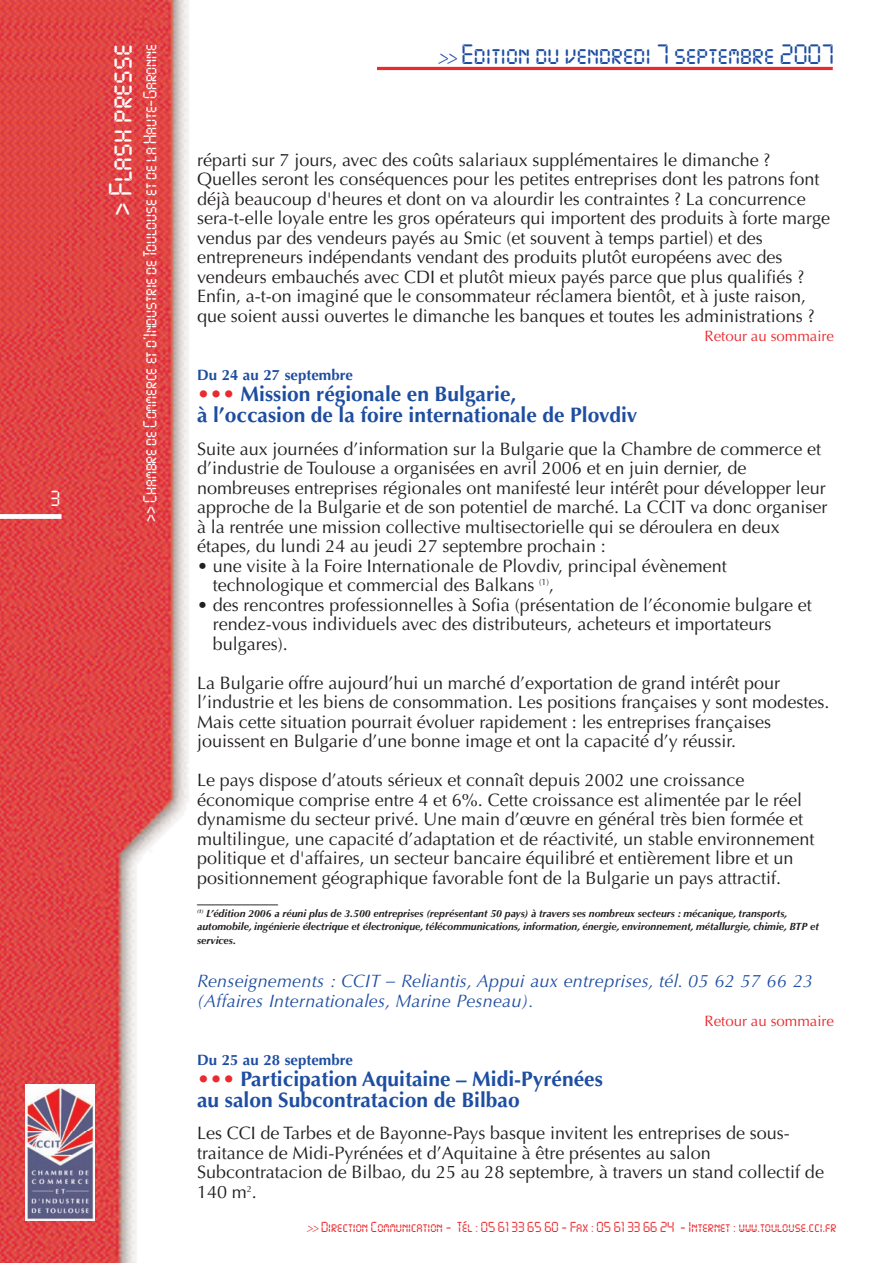
<style>
.page{position:relative;width:893px;height:1263px;background:#fff}
.page>*{position:absolute;margin:0;border:0;box-sizing:border-box;transform-origin:0 0}
.t1{font:28.5px "Digital ICG";color:#fff}
.t2{font:24.6px "Digital ICG";color:#1e4ea1}
.t3{font:700 21px/21px "Optima";color:#1e4ea1}
.t4{font:19.2px "Digital ICG";color:#fff}
.t5{font:18px/19.5px "Optima";color:#231f20}
.t6{font:italic 18px/19.5px "Optima";letter-spacing:.01em;color:#1e4ea1}
.t7{font:16.5px "Digital ICG";letter-spacing:-.01em;color:#fff}
.t8{font:700 15px "Optima";color:#1e4ea1}
.t9{font:15px "Optima";color:#ea2a2e}
.t10{font:12.75px "Digital ICG";color:#ea2a2e}
.t11{font:italic 700 10.5px/13.5px "Optima";color:#231f20}
.s1{font-family:"Univers";font-weight:300;font-style:italic;font-stretch:condensed;font-size:20.7px}
.s2{color:#ea2a2e}
.s3{font-family:"Univers";font-weight:300;font-style:italic;font-stretch:condensed}
</style>
<div class="page">
<hr style="left:377px;top:67px;width:456px;height:3px;background:#ea2a2e">
<img style="left:0;top:0;width:188px;height:1263px">
<div style="left:0;top:514px;width:62px;height:5px;background:#fff"></div>
<img style="left:25px;top:1084px;width:70px;height:47px">
<img style="left:25px;top:1131px;width:70px;height:89px">
<p class="t4" style="left:51px;top:488px;width:11px">3</p>
<h1 class="t1" style="left:105px;top:216px;width:173px;rotate:-90deg">&gt; Flash presse</h1>
<p class="t7" style="left:141px;top:522px;width:479px;rotate:-90deg">&gt;&gt; Chambre de Commerce et d’Industrie de Toulouse et de la Haute-Garonne</p>
<h2 class="t2" style="left:438px;top:41px;width:397px"><span class="s1">&gt;&gt;</span> Edition du vendredi 7 septembre 2007</h2>
<p class="t5" style="left:197px;top:152px;width:635px">réparti sur 7 jours, avec des coûts salariaux supplémentaires le dimanche ?<br>Quelles seront les conséquences pour les petites entreprises dont les patrons font déjà beaucoup d'heures et dont on va alourdir les contraintes ? La concurrence sera-t-elle loyale entre les gros opérateurs qui importent des produits à forte marge vendus par des vendeurs payés au Smic (et souvent à temps partiel) et des entrepreneurs indépendants vendant des produits plutôt européens avec des vendeurs embauchés avec CDI et plutôt mieux payés parce que plus qualifiés ?<br>Enfin, a-t-on imaginé que le consommateur réclamera bientôt, et à juste raison, que soient aussi ouvertes le dimanche les banques et toutes les administrations ?</p>
<p class="t9" style="left:704px;top:330px;width:131px">Retour au sommaire</p>
<p class="t8" style="left:197px;top:369px;width:157px">Du 24 au 27 septembre</p>
<p class="t3" style="left:197px;top:386px;width:442px"><span class="s2">•••</span> Mission régionale en Bulgarie,<br>à l’occasion de la foire internationale de Plovdiv</p>
<p class="t5" style="left:197px;top:441px;width:632px">Suite aux journées d’information sur la Bulgarie que la Chambre de commerce et d’industrie de Toulouse a organisées en avril 2006 et en juin dernier, de nombreuses entreprises régionales ont manifesté leur intérêt pour développer leur approche de la Bulgarie et de son potentiel de marché. La CCIT va donc organiser à la rentrée une mission collective multisectorielle qui se déroulera en deux étapes, du lundi 24 au jeudi 27 septembre prochain :</p>
<p class="t5" style="left:213px;top:558px;width:515px;text-indent:-16px">• une visite à la Foire Internationale de Plovdiv, principal évènement technologique et commercial des Balkans <sup>(1)</sup>,</p>
<p class="t5" style="left:213px;top:597px;width:600px;text-indent:-16px">• des rencontres professionnelles à Sofia (présentation de l’économie bulgare et rendez-vous individuels avec des distributeurs, acheteurs et importateurs bulgares).</p>
<p class="t5" style="left:197px;top:675px;width:634px">La Bulgarie offre aujourd’hui un marché d’exportation de grand intérêt pour l’industrie et les biens de consommation. Les positions françaises y sont modestes.<br>Mais cette situation pourrait évoluer rapidement : les entreprises françaises jouissent en Bulgarie d’une bonne image et ont la capacité d’y réussir.</p>
<p class="t5" style="left:197px;top:772px;width:619px">Le pays dispose d’atouts sérieux et connaît depuis 2002 une croissance économique comprise entre 4 et 6%. Cette croissance est alimentée par le réel dynamisme du secteur privé. Une main d’œuvre en général très bien formée et multilingue, une capacité d’adaptation et de réactivité, un stable environnement politique et d'affaires, un secteur bancaire équilibré et entièrement libre et un positionnement géographique favorable font de la Bulgarie un pays attractif. _________</p>
<p class="t11" style="left:197px;top:907px;width:623px"><sup>(1)</sup> L’édition 2006 a réuni plus de 3.500 entreprises (représentant 50 pays) à travers ses nombreux secteurs : mécanique, transports, automobile, ingénierie électrique et électronique, télécommunications, information, énergie, environnement, métallurgie, chimie, BTP et services.</p>
<p class="t6" style="left:197px;top:973px;width:617px">Renseignements : CCIT – Reliantis, Appui aux entreprises, tél. 05 62 57 66 23 (Affaires Internationales, Marine Pesneau).</p>
<p class="t9" style="left:704px;top:1015px;width:131px">Retour au sommaire</p>
<p class="t8" style="left:197px;top:1054px;width:157px">Du 25 au 28 septembre</p>
<p class="t3" style="left:197px;top:1070px;width:407px"><span class="s2">•••</span> Participation Aquitaine – Midi-Pyrénées au salon Subcontratacion de Bilbao</p>
<p class="t5" style="left:197px;top:1125px;width:628px">Les CCI de Tarbes et de Bayonne-Pays basque invitent les entreprises de sous&shy;traitance de Midi-Pyrénées et d’Aquitaine à être présentes au salon Subcontratacion de Bilbao, du 25 au 28 septembre, à travers un stand collectif de 140 m<sup>2</sup>.</p>
<p class="t10" style="left:307px;top:1220px;width:531px"><span class="s3">&gt;&gt;</span> Direction Communication - Tél : 05 61 33 65 60 - Fax : 05 61 33 66 24 - Internet : www.toulouse.cci.fr</p>
</div>
